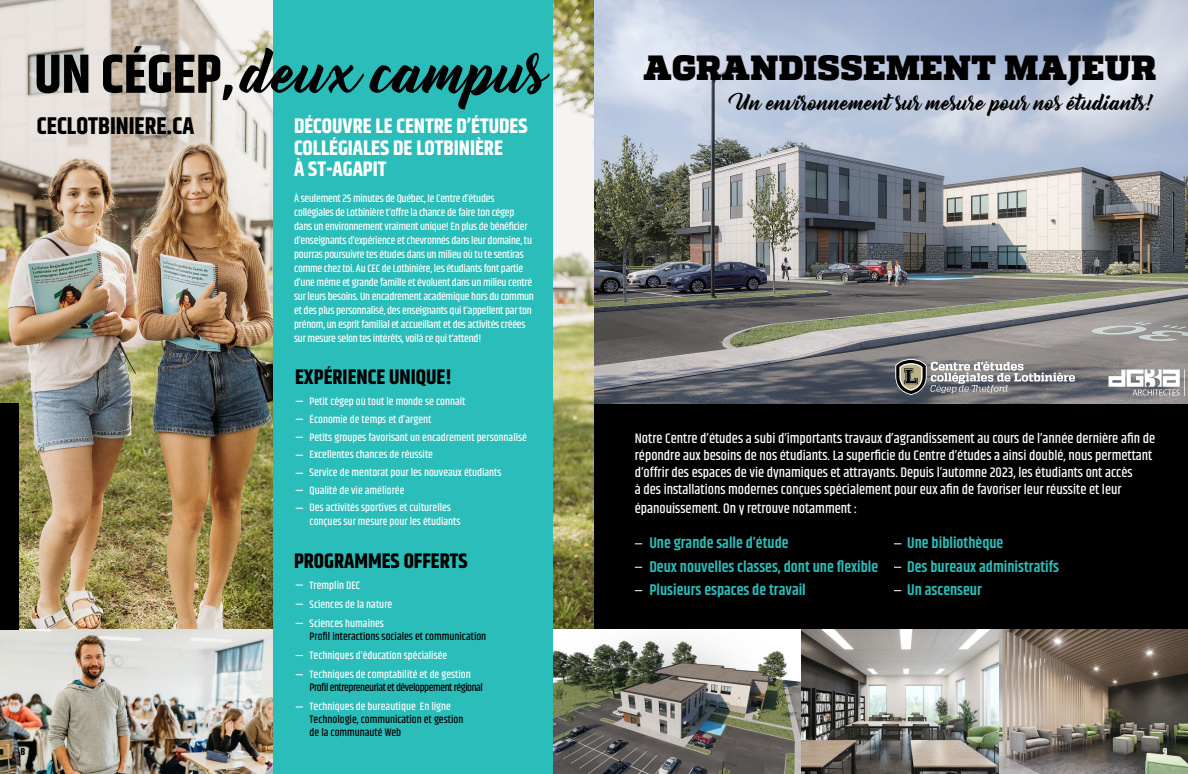
<style>
.page{position:relative;width:1188px;height:774px;background:#fff}
.page>*{position:absolute;margin:0;border:0;box-sizing:border-box;transform-origin:0 0}
.t1{font:55px "Bernadette";color:#000}
.t2{font:900 35px "Quadon";letter-spacing:.01em;color:#000}
.t3{font:700 24.2px "Khand";color:#000}
.t4{font:700 21px/21.7px "Khand";color:#fff}
.t5{font:700 21px "Khand";color:#000}
.t6{font:20px "Bernadette";color:#000}
.t7{font:600 15.6px "Khand";color:#2bbdb9}
.t8{font:500 14px/17px "Khand";color:#fff}
.t9{font:500 11px/14px "Khand";letter-spacing:-.02em;color:#fff}
.t10{font:500 11px/17.7px "Khand";color:#fff}
.t11{font:500 11px/13.2px "Khand";color:#000}
.t12{font:500 11px "Khand";letter-spacing:-.04em;color:#000}
.t13{font:700 10px "Khand";color:#000}
.t14{font:700 10px "Khand";color:#fff}
.s1{font-family:"Khand";font-weight:700}
</style>
<div class="page">
<div style="left:267px;top:0;width:305px;height:774px;background:#2bbdb9"></div>
<img style="left:0;top:0;width:273px;height:629px">
<img style="left:554px;top:0;width:40px;height:629px">
<div style="left:594px;top:403px;width:594px;height:226px;background:#000"></div>
<img style="left:594px;top:0;width:594px;height:403px">
<img style="left:554px;top:629px;width:634px;height:145px">
<svg style="left:895px;top:359px;width:180px;height:36px;background:#8a8a8a"></svg>
<img style="left:0;top:629px;width:273px;height:145px">
<div style="left:0;top:403px;width:18px;height:226px;background:#000"></div>
<h1 class="t1" style="left:34px;top:28px;width:515px"><span class="s1">UN CÉGEP,</span> deux campus</h1>
<h3 class="t3" style="left:37px;top:109px;width:159px">CECLOTBINIERE.CA</h3>
<h3 class="t4" style="left:294px;top:116px;width:235px">DÉCOUVRE LE CENTRE D’ÉTUDES<br>COLLÉGIALES DE LOTBINIÈRE<br>À ST-AGAPIT</h3>
<p class="t9" style="left:294px;top:192px;width:241px">À seulement 25 minutes de Québec, le Centre d’études collégiales de Lotbinière t’offre la chance de faire ton cégep dans un environnement vraiment unique! En plus de bénéficier d’enseignants d’expérience et chevronnés dans leur domaine, tu pourras poursuivre tes études dans un milieu où tu te sentiras comme chez toi. Au CEC de Lotbinière, les étudiants font partie d’une même et grande famille et évoluent dans un milieu centré sur leurs besoins. Un encadrement académique hors du commun et des plus personnalisé, des enseignants qui t’appellent par ton prénom, un esprit familial et accueillant et des activités créées sur mesure selon tes intérêts, voilà ce qui t’attend!</p>
<h3 class="t5" style="left:295px;top:362px;width:159px">EXPÉRIENCE UNIQUE!</h3>
<p class="t10" style="left:310px;top:393px;width:219px">Petit cégep où tout le monde se connaît<br>Économie de temps et d’argent<br>Petits groupes favorisant un encadrement personnalisé Excellentes chances de réussite<br>Service de mentorat pour les nouveaux étudiants Qualité de vie améliorée<br>Des activités sportives et culturelles</p>
<p class="t10" style="left:310px;top:513px;width:152px">conçues sur mesure pour les étudiants</p>
<h3 class="t5" style="left:294px;top:545px;width:175px">PROGRAMMES OFFERTS</h3>
<p class="t10" style="left:310px;top:576px;width:84px;line-height:19px">Tremplin DEC<br>Sciences de la nature<br>Sciences humaines</p>
<p class="t11" style="left:310px;top:630px;width:178px">Profil interactions sociales et communication</p>
<p class="t10" style="left:310px;top:646px;width:163px;line-height:19px">Techniques d’éducation spécialisée<br>Techniques de comptabilité et de gestion</p>
<p class="t12" style="left:310px;top:681px;width:175px">Profil entrepreneuriat et développement régional</p>
<p class="t10" style="left:310px;top:698px;width:143px">Techniques de bureautique En ligne</p>
<p class="t11" style="left:310px;top:714px;width:155px">Technologie, communication et gestion de la communauté Web</p>
<h2 class="t2" style="left:643px;top:47px;width:514px">AGRANDISSEMENT MAJEUR</h2>
<h3 class="t6" style="left:734px;top:86px;width:424px">Un environnement sur mesure pour nos étudiants!</h3>
<p class="t8" style="left:635px;top:431px;width:522px">Notre Centre d’études a subi d’importants travaux d’agrandissement au cours de l’année dernière afin de répondre aux besoins de nos étudiants. La superficie du Centre d’études a ainsi doublé, nous permettant d’offrir des espaces de vie dynamiques et attrayants. Depuis l’automne 2023, les étudiants ont accès<br>à des installations modernes conçues spécialement pour eux afin de favoriser leur réussite et leur</p>
<p class="t8" style="left:635px;top:501px;width:224px">épanouissement. On y retrouve notamment :</p>
<h3 class="t7" style="left:649px;top:533px;width:141px">Une grande salle d’étude</h3>
<h3 class="t7" style="left:907px;top:533px;width:98px">Une bibliothèque</h3>
<h3 class="t7" style="left:649px;top:556px;width:230px">Deux nouvelles classes, dont une flexible</h3>
<h3 class="t7" style="left:907px;top:556px;width:153px">Des bureaux administratifs</h3>
<h3 class="t7" style="left:649px;top:580px;width:158px">Plusieurs espaces de travail</h3>
<h3 class="t7" style="left:907px;top:580px;width:76px">Un ascenseur</h3>
<p class="t13" style="left:21px;top:744px;width:6px">8</p>
<p class="t14" style="left:1163px;top:744px;width:6px">9</p>
</div>
